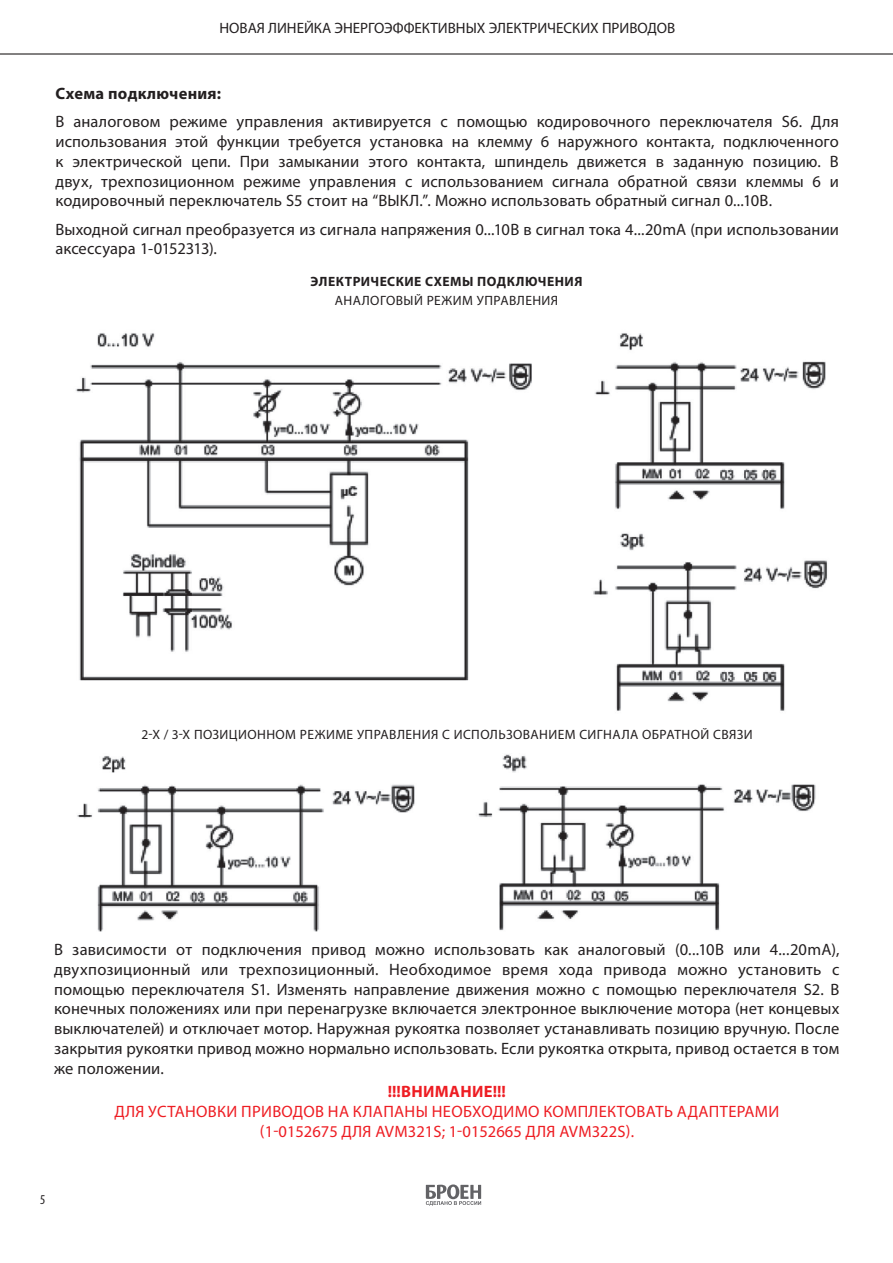
<style>
.page{position:relative;width:893px;height:1263px;background:#fff}
.page>*{position:absolute;margin:0;border:0;box-sizing:border-box;transform-origin:0 0}
.t1{font:16.5px/19.8px "Myriad Pro";letter-spacing:.005em;color:#231f20;text-align:justify}
.t2{font:16.5px/19.8px "Myriad Pro";letter-spacing:.02em;color:#ee1d23;text-align:center}
.t3{font:700 16.5px "Myriad Pro";letter-spacing:.015em;color:#231f20}
.t4{font:700 16.5px "Myriad Pro";letter-spacing:.02em;color:#ee1d23}
.t5{font:15px "Myriad Pro";color:#231f20}
.t6{font:13.5px "Myriad Pro";letter-spacing:.03em;color:#231f20}
.t7{font:700 13.5px "Myriad Pro";letter-spacing:.035em;color:#231f20}
.t8{font:condensed 13.5px "Myriad Pro";color:#231f20}
</style>
<div class="page">
<hr style="left:0;top:53px;width:893px;height:2px;background:#231f20">
<svg style="left:426px;top:1184px;width:55px;height:22px"></svg>
<img style="left:75px;top:333px;width:753px;height:599px">
<p class="t5" style="left:219px;top:18px;width:457px">НОВАЯ ЛИНЕЙКА ЭНЕРГОЭФФЕКТИВНЫХ ЭЛЕКТРИЧЕСКИХ ПРИВОДОВ</p>
<p class="t3" style="left:55px;top:83px;width:167px">Схема подключения:</p>
<p class="t1" style="left:55px;top:111px;width:785px">В аналоговом режиме управления активируется с помощью кодировочного переключателя S6. Для использования этой функции требуется установка на клемму 6 наружного контакта, подключенного к электрической цепи. При замыкании этого контакта, шпиндель движется в заданную позицию. В двух, трехпозиционном режиме управления с использованием сигнала обратной связи клеммы 6 и кодировочный переключатель S5 стоит на “ВЫКЛ.”. Можно использовать обратный сигнал 0...10B.</p>
<p class="t1" style="left:55px;top:219px;width:785px">Выходной сигнал преобразуется из сигнала напряжения 0...10B в сигнал тока 4...20mA (при использовании аксессуара 1-0152313).</p>
<p class="t7" style="left:310px;top:272px;width:274px">ЭЛЕКТРИЧЕСКИЕ СХЕМЫ ПОДКЛЮЧЕНИЯ</p>
<p class="t6" style="left:335px;top:292px;width:225px">АНАЛОГОВЫЙ РЕЖИМ УПРАВЛЕНИЯ</p>
<p class="t6" style="left:141px;top:726px;width:613px">2-Х / 3-Х ПОЗИЦИОННОМ РЕЖИМЕ УПРАВЛЕНИЯ С ИСПОЛЬЗОВАНИЕМ СИГНАЛА ОБРАТНОЙ СВЯЗИ</p>
<p class="t1" style="left:54px;top:939px;width:787px">В зависимости от подключения привод можно использовать как аналоговый (0...10B или 4...20mA), двухпозиционный или трехпозиционный. Необходимое время хода привода можно установить с помощью переключателя S1. Изменять направление движения можно с помощью переключателя S2. В конечных положениях или при перенагрузке включается электронное выключение мотора (нет концевых выключателей) и отключает мотор. Наружная рукоятка позволяет устанавливать позицию вручную. После закрытия рукоятки привод можно нормально использовать. Если рукоятка открыта, привод остается в том же положении.</p>
<p class="t4" style="left:388px;top:1081px;width:120px">!!!ВНИМАНИЕ!!!</p>
<p class="t2" style="left:114px;top:1101px;width:666px">ДЛЯ УСТАНОВКИ ПРИВОДОВ НА КЛАПАНЫ НЕОБХОДИМО КОМПЛЕКТОВАТЬ АДАПТЕРАМИ (1-0152675 ДЛЯ AVM321S; 1-0152665 ДЛЯ AVM322S).</p>
<p class="t8" style="left:40px;top:1192px;width:7px">5</p>
</div>
